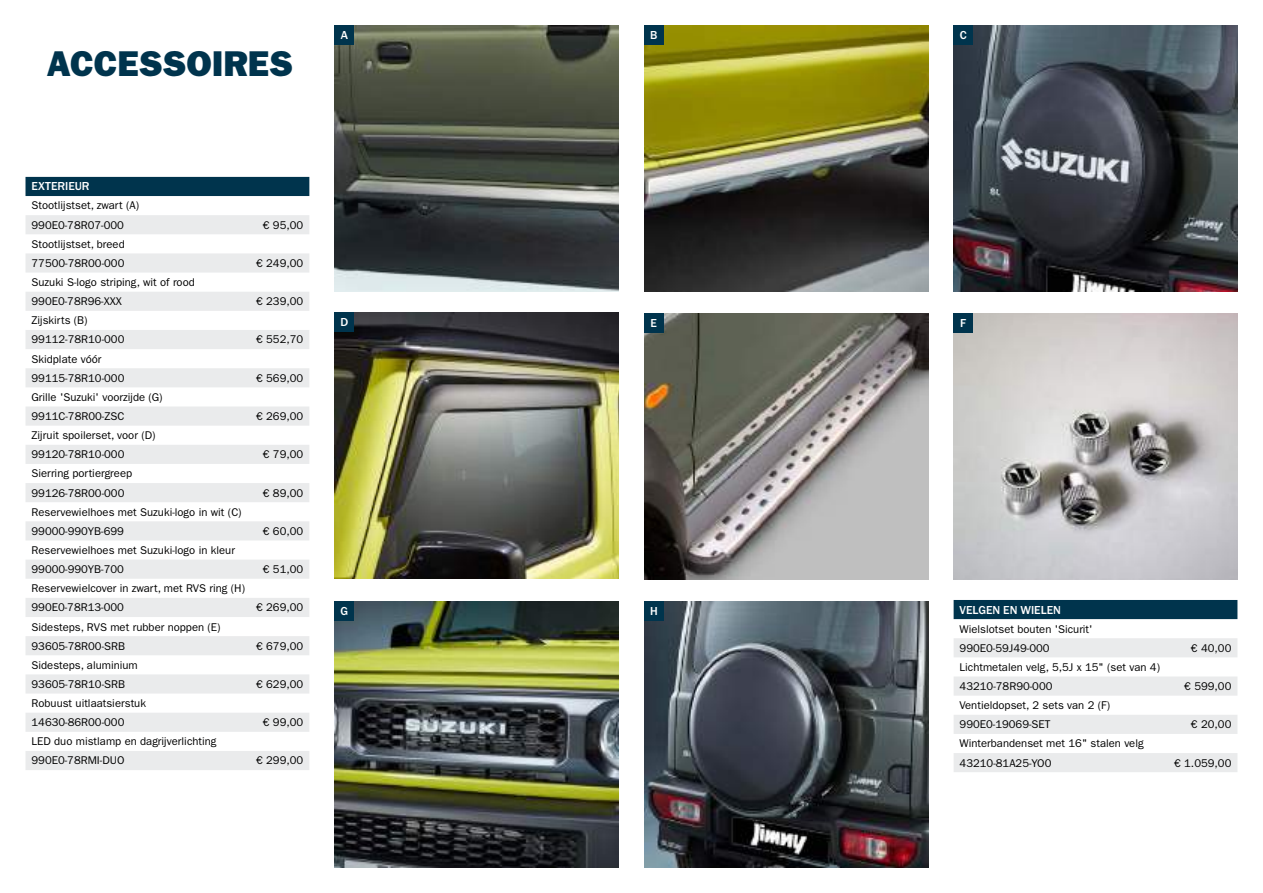
<style>
.page{position:relative;width:1263px;height:893px;background:#fff}
.page>*{position:absolute;margin:0;border:0;box-sizing:border-box;transform-origin:0 0}
.t1{font:36px "ITC Franklin Gothic Std Hvy";color:#00344d}
.t2{font:500 12px "Franklin Gothic URW";color:#fff}
.t3{font:11.25px/19.2px "ITC Franklin Gothic Std";color:#000}
</style>
<div class="page">
<div style="left:26px;top:177px;width:283px;height:19px;background:#00344d"></div>
<svg style="left:26px;top:215px;width:283px;height:555px;fill:#edeeef"></svg>
<div style="left:954px;top:600px;width:283px;height:19px;background:#00344d"></div>
<svg style="left:954px;top:638px;width:283px;height:134px"></svg>
<img style="left:335px;top:26px;width:284px;height:265px">
<img style="left:953px;top:313px;width:284px;height:266px">
<img style="left:644px;top:601px;width:284px;height:266px">
<img style="left:644px;top:26px;width:284px;height:265px">
<img style="left:335px;top:601px;width:284px;height:266px">
<img style="left:335px;top:313px;width:284px;height:266px">
<img style="left:644px;top:313px;width:284px;height:266px">
<img style="left:953px;top:26px;width:284px;height:266px">
<div style="left:644px;top:26px;width:19px;height:19px;background:#00344d"></div>
<div style="left:335px;top:26px;width:19px;height:19px;background:#00344d"></div>
<div style="left:335px;top:313px;width:19px;height:19px;background:#00344d"></div>
<div style="left:335px;top:601px;width:19px;height:20px;background:#00344d"></div>
<div style="left:644px;top:601px;width:19px;height:20px;background:#00344d"></div>
<div style="left:953px;top:26px;width:20px;height:19px;background:#00344d"></div>
<div style="left:644px;top:313px;width:19px;height:19px;background:#00344d"></div>
<div style="left:953px;top:313px;width:20px;height:19px;background:#00344d"></div>
<h1 class="t1" style="left:47px;top:43px;width:248px">ACCESSOIRES</h1>
<p class="t2" style="left:341px;top:28px;width:9px">A</p>
<p class="t2" style="left:650px;top:28px;width:9px">B</p>
<p class="t2" style="left:960px;top:28px;width:8px">C</p>
<p class="t2" style="left:32px;top:179px;width:60px">EXTERIEUR</p>
<p class="t3" style="left:32px;top:196px;width:109px">Stootlijstset, zwart (A)<br>990E0-78R07-000</p>
<p class="t3" style="left:32px;top:234px;width:95px">Stootlijstset, breed<br>77500-78R00-000</p>
<p class="t3" style="left:32px;top:273px;width:165px">Suzuki S-logo striping, wit of rood<br>990E0-78R96-XXX</p>
<p class="t3" style="left:32px;top:311px;width:94px">Zijskirts (B)<br>99112-78R10-000</p>
<p class="t3" style="left:32px;top:349px;width:94px">Skidplate vóór<br>99115-78R10-000</p>
<p class="t3" style="left:32px;top:387px;width:133px">Grille 'Suzuki' voorzijde (G)<br>9911C-78R00-ZSC</p>
<p class="t3" style="left:32px;top:426px;width:126px">Zijruit spoilerset, voor (D)<br>99120-78R10-000</p>
<p class="t3" style="left:32px;top:464px;width:102px">Sierring portiergreep<br>99126-78R00-000</p>
<p class="t3" style="left:32px;top:502px;width:212px">Reservewielhoes met Suzuki-logo in wit (C)<br>99000-990YB-699</p>
<p class="t3" style="left:32px;top:541px;width:205px">Reservewielhoes met Suzuki-logo in kleur<br>99000-990YB-700</p>
<p class="t3" style="left:32px;top:579px;width:215px">Reservewielcover in zwart, met RVS ring (H)<br>990E0-78R13-000</p>
<p class="t3" style="left:32px;top:617px;width:191px">Sidesteps, RVS met rubber noppen (E)<br>93605-78R00-SRB</p>
<p class="t3" style="left:32px;top:655px;width:108px">Sidesteps, aluminium<br>93605-78R10-SRB</p>
<p class="t3" style="left:32px;top:694px;width:116px">Robuust uitlaatsierstuk<br>14630-86R00-000</p>
<p class="t3" style="left:32px;top:732px;width:186px">LED duo mistlamp en dagrijverlichting<br>990E0-78RMI-DUO</p>
<p class="t3" style="left:263px;top:215px;width:42px">€ 95,00</p>
<p class="t3" style="left:256px;top:254px;width:49px">€ 249,00</p>
<p class="t3" style="left:256px;top:292px;width:49px">€ 239,00</p>
<p class="t3" style="left:256px;top:330px;width:49px">€ 552,70</p>
<p class="t3" style="left:256px;top:368px;width:49px">€ 569,00</p>
<p class="t3" style="left:256px;top:407px;width:49px">€ 269,00</p>
<p class="t3" style="left:263px;top:445px;width:42px">€ 79,00</p>
<p class="t3" style="left:263px;top:483px;width:42px">€ 89,00</p>
<p class="t3" style="left:263px;top:521px;width:42px">€ 60,00</p>
<p class="t3" style="left:263px;top:560px;width:42px">€ 51,00</p>
<p class="t3" style="left:256px;top:598px;width:49px">€ 269,00</p>
<p class="t3" style="left:256px;top:636px;width:49px">€ 679,00</p>
<p class="t3" style="left:256px;top:675px;width:49px">€ 629,00</p>
<p class="t3" style="left:263px;top:713px;width:42px">€ 99,00</p>
<p class="t3" style="left:256px;top:751px;width:49px">€ 299,00</p>
<p class="t2" style="left:340px;top:315px;width:9px">D</p>
<p class="t2" style="left:650px;top:315px;width:8px">E</p>
<p class="t2" style="left:960px;top:315px;width:8px">F</p>
<p class="t2" style="left:340px;top:604px;width:9px">G</p>
<p class="t2" style="left:650px;top:604px;width:9px">H</p>
<p class="t2" style="left:960px;top:603px;width:103px">VELGEN EN WIELEN</p>
<p class="t3" style="left:960px;top:619px;width:134px">Wielslotset bouten 'Sicurit'<br>990E0-59J49-000</p>
<p class="t3" style="left:960px;top:657px;width:202px">Lichtmetalen velg, 5,5J x 15" (set van 4)<br>43210-78R90-000</p>
<p class="t3" style="left:960px;top:696px;width:152px">Ventieldopset, 2 sets van 2 (F)<br>990E0-19069-SET</p>
<p class="t3" style="left:960px;top:734px;width:186px">Winterbandenset met 16" stalen velg<br>43210-81A25-YO0</p>
<p class="t3" style="left:1191px;top:638px;width:42px">€ 40,00</p>
<p class="t3" style="left:1184px;top:677px;width:49px">€ 599,00</p>
<p class="t3" style="left:1191px;top:715px;width:42px">€ 20,00</p>
<p class="t3" style="left:1174px;top:753px;width:59px">€ 1.059,00</p>
</div>
